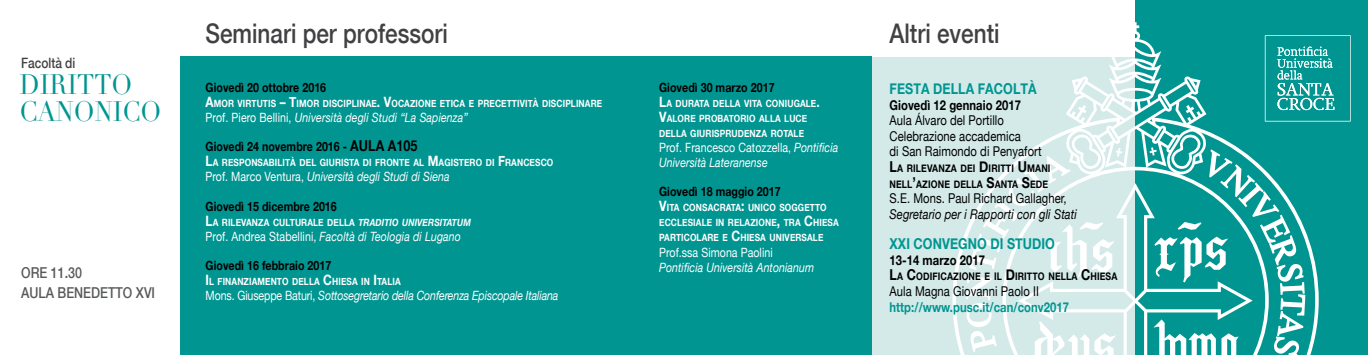
<style>
.page{position:relative;width:1368px;height:355px;background:#fff}
.page>*{position:absolute;margin:0;border:0;box-sizing:border-box;transform-origin:0 0}
.t1{font:27.5px/26.2px "Didot";color:#009591;scale:.91 1}
.t2{font:500 27px "Helvetica Neue";color:#414042;scale:.83 1}
.t3{font:700 15px "Helvetica Neue";letter-spacing:.005em;color:#009591;scale:.83 1}
.t4{font:500 15px/20px "Helvetica Neue";color:#58595b;scale:.83 1}
.t5{font:500 14.25px "Helvetica Neue";color:#414042;scale:.83 1}
.t6{font:13.5px/15.6px "Helvetica Neue";letter-spacing:.005em;color:#000;scale:.83 1}
.t7{font:700 13.5px "Helvetica Neue";letter-spacing:.005em;color:#000;scale:.83 1}
.t8{font:italic 13.5px "Helvetica Neue";letter-spacing:.005em;color:#000;scale:.83 1}
.t9{font:700 13.5px "Helvetica Neue";letter-spacing:.005em;color:#009591;scale:.83 1}
.t10{font:italic 12.75px/15px "Helvetica Neue";letter-spacing:.005em;color:#fff;scale:.83 1}
.t11{font:700 12.75px "Helvetica Neue";letter-spacing:.005em;color:#000;scale:.83 1}
.t12{font:12.75px "Helvetica Neue";letter-spacing:.005em;color:#fff;scale:.83 1}
.t13{font:700 10.5px/15.6px "Helvetica Neue";letter-spacing:.015em;color:#000;scale:.83 1}
.t14{font:700 10px/15px "Helvetica Neue";letter-spacing:.015em;color:#fff;scale:.83 1}
.s1{font-size:14.25px}
.s2{font-style:normal}
.s3{font-size:15px}
.s4{font-style:italic}
</style>
<div class="page">
<div style="left:801px;top:57px;width:443px;height:297px;background:#d3eae9"></div>
<div style="left:181px;top:57px;width:691px;height:297px;background:#009591"></div>
<div style="left:1136px;top:0;width:232px;height:354px;background:#009591"></div>
<svg style="left:952px;top:22px;width:366px;height:332px"></svg>
<svg style="left:1122px;top:183px;width:27px;height:171px"></svg>
<svg style="left:1149px;top:134px;width:156px;height:220px"></svg>
<svg style="left:966px;top:134px;width:156px;height:220px"></svg>
<svg style="left:1265px;top:35px;width:85px;height:86px"></svg>
<h3 class="t5" style="left:21px;top:51px;width:67px">Facoltà di</h3>
<h1 class="t1" style="left:19px;top:72px;width:157px">DIRITTO<br>CANONICO</h1>
<h3 class="t4" style="left:21px;top:262px;width:163px">ORE 11.30<br>AULA BENEDETTO XVI</h3>
<h2 class="t2" style="left:206px;top:11px;width:293px">Seminari per professori</h2>
<p class="t11" style="left:206px;top:76px;width:147px">Giovedì 20 ottobre 2016</p>
<p class="t14" style="left:206px;top:95px;width:479px"><span class="s1">A</span>MOR VIRTUTIS <span class="s1">– T</span>IMOR DISCIPLINAE<span class="s1">. V</span>OCAZIONE ETICA E PRECETTIVITÀ DISCIPLINARE</p>
<p class="t10" style="left:206px;top:109px;width:318px"><span class="s2">Prof. Piero Bellini,</span> Università degli Studi “La Sapienza”</p>
<p class="t11" style="left:206px;top:135px;width:257px">Giovedì 24 novembre 2016 - <span class="s3">AULA A105</span></p>
<p class="t14" style="left:206px;top:154px;width:421px"><span class="s1">L</span>A RESPONSABILITÀ DEL GIURISTA DI FRONTE AL <span class="s1">M</span>AGISTERO DI <span class="s1">F</span>RANCESCO</p>
<p class="t10" style="left:206px;top:168px;width:296px"><span class="s2">Prof. Marco Ventura,</span> Università degli Studi di Siena</p>
<p class="t11" style="left:206px;top:194px;width:160px">Giovedì 15 dicembre 2016</p>
<p class="t14" style="left:206px;top:214px;width:321px"><span class="s1">L</span>A RILEVANZA CULTURALE DELLA <span class="s4">TRADITIO UNIVERSITATUM</span></p>
<p class="t10" style="left:206px;top:228px;width:309px"><span class="s2">Prof. Andrea Stabellini,</span> Facoltà di Teologia di Lugano</p>
<p class="t11" style="left:206px;top:253px;width:153px">Giovedì 16 febbraio 2017</p>
<p class="t14" style="left:206px;top:273px;width:237px"><span class="s1">I</span> L FINANZIAMENTO DELLA <span class="s1">C</span>HIESA IN <span class="s1">I</span>TALIA</p>
<p class="t10" style="left:206px;top:287px;width:427px"><span class="s2">Mons. Giuseppe Baturi,</span> Sottosegretario della Conferenza Episcopale Italiana</p>
<p class="t11" style="left:659px;top:76px;width:141px">Giovedì 30 marzo 2017</p>
<p class="t14" style="left:659px;top:95px;width:195px"><span class="s1">L</span>A DURATA DELLA VITA CONIUGALE<span class="s1">.<br>V</span>ALORE PROBATORIO ALLA LUCE<br>DELLA GIURISPRUDENZA ROTALE</p>
<p class="t10" style="left:659px;top:139px;width:217px"><span class="s2">Prof. Francesco Catozzella,</span> Pontificia<br>Università Lateranense</p>
<p class="t11" style="left:659px;top:180px;width:148px">Giovedì 18 maggio 2017</p>
<p class="t14" style="left:659px;top:199px;width:218px"><span class="s1">V</span>ITA CONSACRATA<span class="s1">:</span> UNICO SOGGETTO<br>ECCLESIALE IN RELAZIONE<span class="s1">,</span> TRA <span class="s1">C</span>HIESA<br>PARTICOLARE E <span class="s1">C</span>HIESA UNIVERSALE</p>
<p class="t12" style="left:659px;top:241px;width:138px">Prof.ssa Simona Paolini</p>
<p class="t10" style="left:659px;top:258px;width:188px">Pontificia Università Antonianum</p>
<h2 class="t2" style="left:889px;top:11px;width:134px">Altri eventi</h2>
<h3 class="t3" style="left:889px;top:75px;width:179px">FESTA DELLA FACOLTÀ</h3>
<h3 class="t7" style="left:889px;top:92px;width:160px">Giovedì 12 gennaio 2017</h3>
<h3 class="t6" style="left:889px;top:111px;width:185px">Aula Álvaro del Portillo<br>Celebrazione accademica<br>di San Raimondo di Penyafort</h3>
<p class="t13" style="left:889px;top:160px;width:195px"><span class="s3">L</span>A RILEVANZA DEI <span class="s3">D</span>IRITTI <span class="s3">U</span> MANI<br>NELL<span class="s3">’</span>AZIONE DELLA <span class="s3">S</span>ANTA <span class="s3">S</span>EDE</p>
<h3 class="t6" style="left:889px;top:189px;width:215px">S.E. Mons. Paul Richard Gallagher,</h3>
<h3 class="t8" style="left:889px;top:203px;width:227px">Segretario per i Rapporti con gli Stati</h3>
<h3 class="t3" style="left:889px;top:230px;width:201px">XXI CONVEGNO DI STUDIO</h3>
<h3 class="t7" style="left:889px;top:247px;width:117px">13-14 marzo 2017</h3>
<p class="t13" style="left:889px;top:268px;width:276px"><span class="s3">L</span>A <span class="s3">C</span>ODIFICAZIONE E IL <span class="s3">D</span>IRITTO NELLA <span class="s3">C</span>HIESA</p>
<h3 class="t6" style="left:889px;top:282px;width:182px">Aula Magna Giovanni Paolo II</h3>
<h3 class="t9" style="left:889px;top:294px;width:218px">http://www.pusc.it/can/conv2017</h3>
</div>
